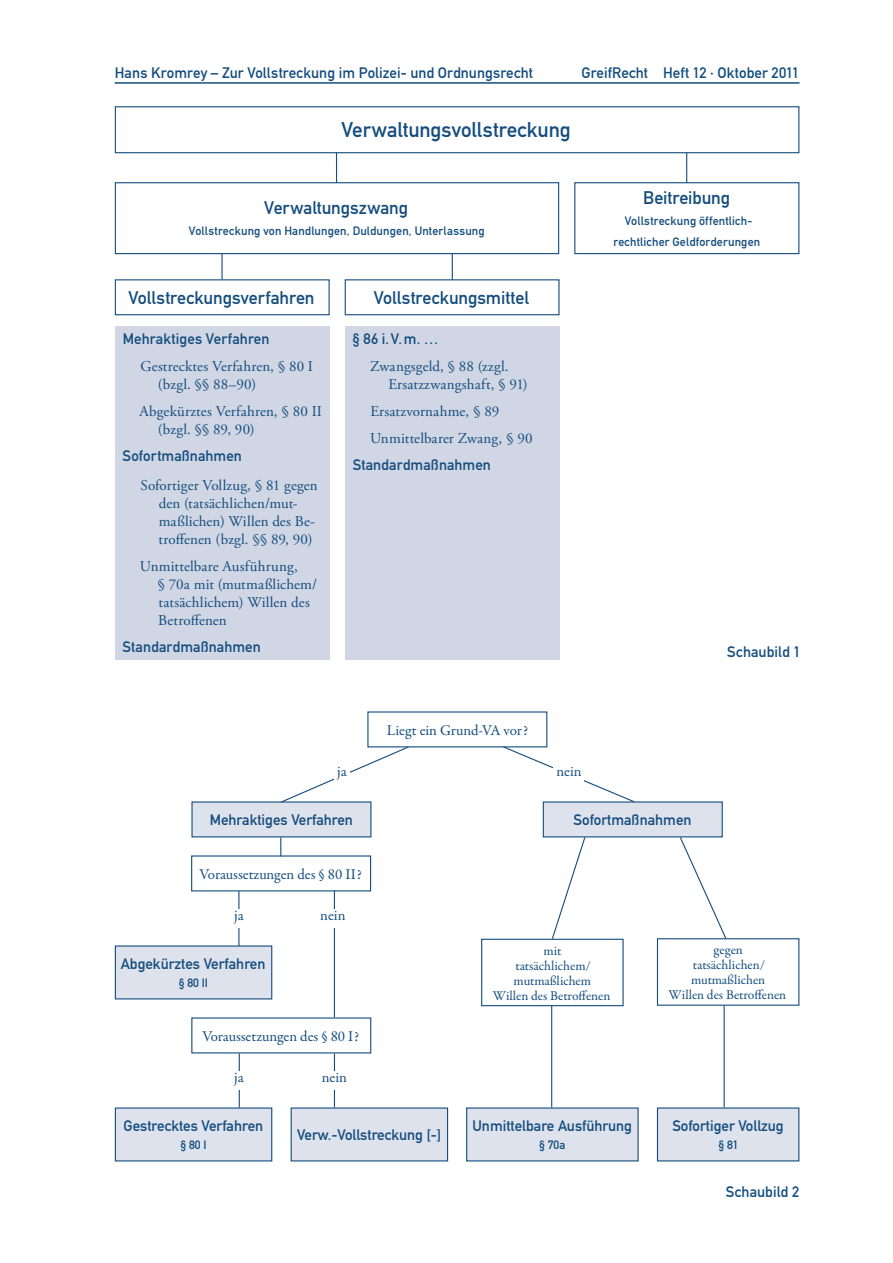
<style>
.page{position:relative;width:893px;height:1263px;background:#fff}
.page>*{position:absolute;margin:0;border:0;box-sizing:border-box;transform-origin:0 0}
.t1{font:21px "DIN Mittelschrift Std";letter-spacing:-.005em;color:#144d7e}
.t2{font:18px "DIN Mittelschrift Std";letter-spacing:-.005em;color:#144d7e}
.t3{font:15px/18px "Adobe Garamond Pro";letter-spacing:.01em;color:#144d7e}
.t4{font:15px "DIN Mittelschrift Std";color:#144d7e}
.t5{font:15px "Garamond Premr Pro";color:#144d7e}
.t6{font:13.5px/15px "Garamond Premr Pro";color:#144d7e;text-align:center}
.t7{font:12px/21px "DIN Mittelschrift Std";letter-spacing:.015em;color:#144d7e;text-align:center}
</style>
<div class="page">
<hr style="left:115px;top:83px;width:684px;height:1px;background:#144d7e">
<hr style="left:238px;top:891px;width:1px;height:55px;background:#144d7e">
<svg style="left:551px;top:837px;width:35px;height:102px"></svg>
<svg style="left:280px;top:837px;width:1px;height:18px"></svg>
<hr style="left:551px;top:1005px;width:1px;height:102px;background:#144d7e">
<hr style="left:724px;top:1005px;width:1px;height:102px;background:#144d7e">
<hr style="left:239px;top:1053px;width:1px;height:54px;background:#144d7e">
<hr style="left:334px;top:1053px;width:1px;height:54px;background:#144d7e">
<hr style="left:334px;top:890px;width:1px;height:127px;background:#144d7e">
<svg style="left:679px;top:837px;width:48px;height:101px"></svg>
<div style="left:115px;top:326px;width:215px;height:333px;background:#d0d6e4"></div>
<div style="left:345px;top:326px;width:215px;height:333px;background:#d0d6e4"></div>
<div style="left:115px;top:106px;width:684px;height:47px;border:1px solid #144d7e"></div>
<div style="left:115px;top:182px;width:444px;height:72px;border:1px solid #144d7e"></div>
<div style="left:115px;top:279px;width:215px;height:36px;border:1px solid #144d7e"></div>
<div style="left:345px;top:279px;width:215px;height:36px;border:1px solid #144d7e"></div>
<div style="left:574px;top:182px;width:225px;height:72px;border:1px solid #144d7e"></div>
<hr style="left:221px;top:254px;width:2px;height:25px;background:#144d7e">
<svg style="left:452px;top:254px;width:1px;height:26px"></svg>
<hr style="left:336px;top:153px;width:1px;height:30px;background:#144d7e">
<hr style="left:686px;top:153px;width:1px;height:30px;background:#144d7e">
<div style="left:115px;top:1108px;width:157px;height:53px;background:#dee2ec"></div>
<div style="left:115px;top:946px;width:157px;height:53px;background:#dee2ec"></div>
<div style="left:467px;top:1108px;width:171px;height:53px;background:#dee2ec"></div>
<div style="left:657px;top:1108px;width:142px;height:53px;background:#dee2ec"></div>
<div style="left:192px;top:802px;width:179px;height:35px;background:#dee2ec"></div>
<div style="left:543px;top:802px;width:179px;height:35px;background:#dee2ec"></div>
<div style="left:232px;top:909px;width:15px;height:18px;background:#fff"></div>
<div style="left:232px;top:1071px;width:15px;height:18px;background:#fff"></div>
<div style="left:318px;top:909px;width:30px;height:18px;background:#fff"></div>
<div style="left:319px;top:1071px;width:30px;height:18px;background:#fff"></div>
<div style="left:481px;top:939px;width:143px;height:67px;border:1px solid #144d7e"></div>
<div style="left:657px;top:938px;width:142px;height:68px;border:1px solid #144d7e"></div>
<div style="left:291px;top:1108px;width:157px;height:53px;background:#dee2ec"></div>
<svg style="left:280px;top:745px;width:130px;height:58px"></svg>
<svg style="left:502px;top:745px;width:134px;height:58px"></svg>
<div style="left:335px;top:765px;width:15px;height:18px;background:#fff"></div>
<div style="left:554px;top:765px;width:30px;height:18px;background:#fff"></div>
<p class="t4" style="left:115px;top:64px;width:420px">Hans Kromrey – Zur Vollstreckung im Polizei- und Ordnungsrecht</p>
<p class="t4" style="left:581px;top:64px;width:219px">GreifRecht Heft 12 · Oktober 2011</p>
<h1 class="t1" style="left:341px;top:118px;width:231px">Verwaltungsvollstreckung</h1>
<p class="t2" style="left:264px;top:197px;width:145px">Verwaltungszwang</p>
<p class="t7" style="left:189px;top:220px;width:297px">Vollstreckung von Handlungen, Duldungen, Unterlassung</p>
<p class="t2" style="left:129px;top:287px;width:188px">Vollstreckungsverfahren</p>
<p class="t2" style="left:374px;top:287px;width:157px">Vollstreckungsmittel</p>
<p class="t4" style="left:123px;top:330px;width:148px">Mehraktiges Verfahren</p>
<p class="t3" style="left:158px;top:358px;width:157px;text-indent:-17px">Gestrecktes Verfahren, § 80 I (bzgl. §§ 88–90)</p>
<p class="t3" style="left:158px;top:403px;width:166px;text-indent:-18px">Abgekürztes Verfahren, § 80 II (bzgl. §§ 89, 90)</p>
<p class="t4" style="left:123px;top:447px;width:121px">Sofortmaßnahmen</p>
<p class="t3" style="left:159px;top:477px;width:161px;text-indent:-18px">Sofortiger Vollzug, § 81 gegen den (tatsächlichen/mut&shy;maßlichen) Willen des Be&shy;troffenen (bzgl. §§ 89, 90)</p>
<p class="t3" style="left:158px;top:558px;width:161px;text-indent:-18px">Unmittelbare Ausführung,<br>§ 70a mit (mutmaßlichem/ tatsächlichem) Willen des<br>Betroffenen</p>
<p class="t4" style="left:123px;top:638px;width:140px">Standardmaßnahmen</p>
<p class="t4" style="left:353px;top:330px;width:88px">§ 86 i.V.m. …</p>
<p class="t3" style="left:388px;top:358px;width:141px;text-indent:-18px">Zwangsgeld, § 88 (zzgl.<br>Ersatzzwangshaft, § 91)</p>
<p class="t3" style="left:370px;top:398px;width:164px;line-height:27px">Ersatzvornahme, § 89<br>Unmittelbarer Zwang, § 90</p>
<p class="t4" style="left:353px;top:456px;width:140px">Standardmaßnahmen</p>
<p class="t5" style="left:387px;top:721px;width:143px">Liegt ein Grund-VA vor?</p>
<p class="t5" style="left:337px;top:762px;width:11px">ja</p>
<p class="t5" style="left:556px;top:762px;width:27px">nein</p>
<p class="t2" style="left:643px;top:187px;width:88px">Beitreibung</p>
<p class="t7" style="left:613px;top:210px;width:148px">Vollstreckung öffentlich&shy;rechtlicher Geldforderungen</p>
<p class="t4" style="left:727px;top:643px;width:75px">Schaubild 1</p>
<p class="t4" style="left:210px;top:811px;width:145px">Mehraktiges Verfahren</p>
<p class="t4" style="left:574px;top:811px;width:120px">Sofortmaßnahmen</p>
<p class="t5" style="left:200px;top:865px;width:164px">Voraussetzungen des § 80 II?</p>
<p class="t5" style="left:234px;top:906px;width:11px">ja</p>
<p class="t5" style="left:320px;top:906px;width:27px">nein</p>
<p class="t4" style="left:121px;top:955px;width:146px">Abgekürztes Verfahren</p>
<p class="t7" style="left:179px;top:972px;width:31px">§ 80 II</p>
<p class="t5" style="left:202px;top:1027px;width:158px">Voraussetzungen des § 80 I?</p>
<p class="t5" style="left:234px;top:1068px;width:11px">ja</p>
<p class="t4" style="left:124px;top:1117px;width:141px">Gestrecktes Verfahren</p>
<p class="t7" style="left:180px;top:1134px;width:28px">§ 80 I</p>
<p class="t5" style="left:322px;top:1068px;width:27px">nein</p>
<p class="t4" style="left:297px;top:1126px;width:146px">Verw.-Vollstreckung [-]</p>
<p class="t6" style="left:493px;top:943px;width:119px">mit<br>tatsächlichem/ mutmaßlichem<br>Willen des Betroffenen</p>
<p class="t6" style="left:669px;top:943px;width:119px">gegen<br>tatsächlichen/ mutmaßlichen<br>Willen des Betroffenen</p>
<p class="t4" style="left:472px;top:1117px;width:161px">Unmittelbare Ausführung</p>
<p class="t7" style="left:539px;top:1134px;width:28px">§ 70a</p>
<p class="t4" style="left:672px;top:1117px;width:113px">Sofortiger Vollzug</p>
<p class="t7" style="left:719px;top:1134px;width:22px">§ 81</p>
<p class="t4" style="left:726px;top:1183px;width:75px">Schaubild 2</p>
</div>
